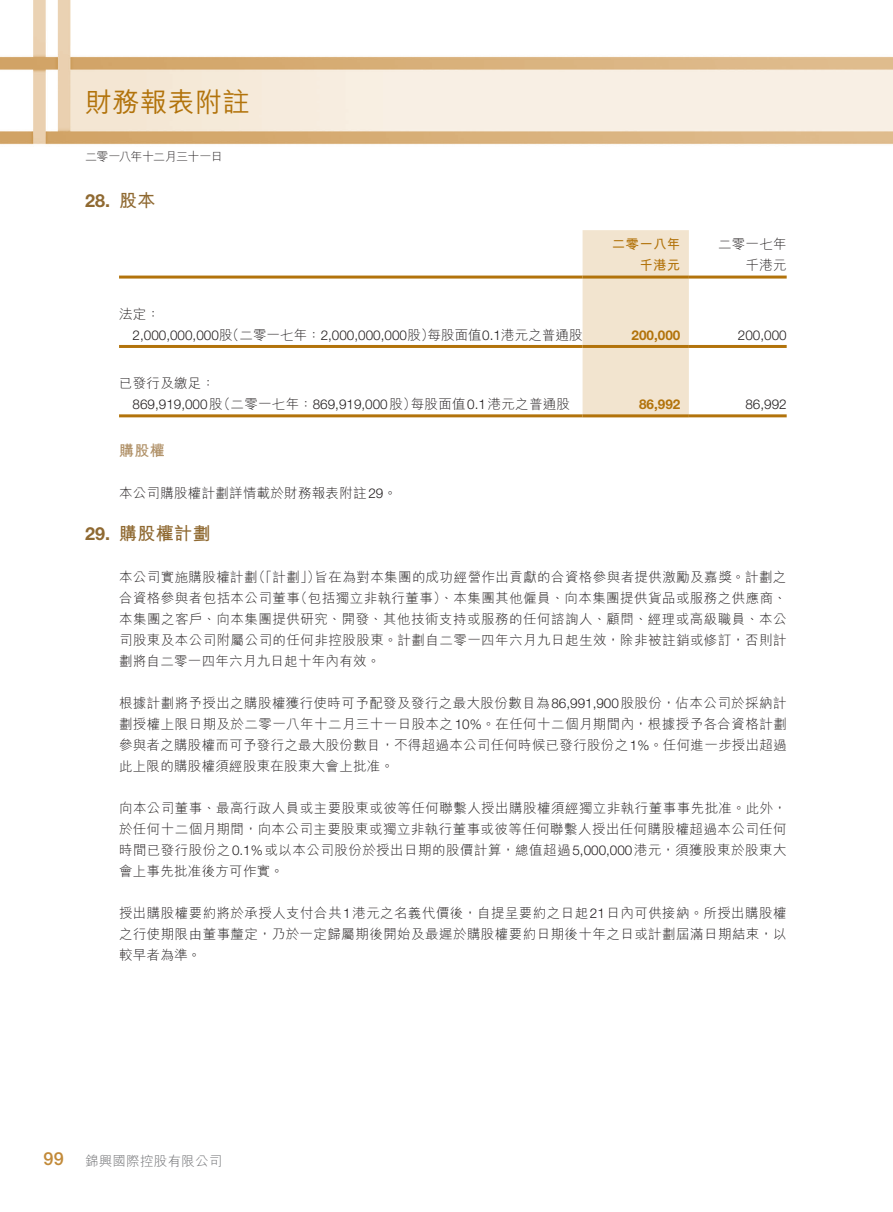
<style>
.page{position:relative;width:893px;height:1212px;background:#fff}
.page>*{position:absolute;margin:0;border:0;box-sizing:border-box;transform-origin:0 0}
.t1{font:500 27px "M Hei HK";letter-spacing:.02em;color:#b2730b}
._01_H1{font:700 18px "M Hei HK";letter-spacing:.02em;color:#8f6931}
._01_H1-2{font:700 18px "Helvetica Neue LT Std";color:#8f6931}
.t2{font:500 18px "Helvetica Neue LT Std";color:#c28a39}
._02_H2{font:700 15px "M Hei HK";color:#af8f65}
._00_txt{font:300 13.5px/21px "M Hei HK";letter-spacing:.035em;color:#231f20;text-align:justify}
._50_Table_txt{font:300 13.5px "Helvetica Neue LT Std";color:#231f20}
._50_Table_txt-2{font:300 13.5px "M Hei HK";letter-spacing:.02em;color:#231f20}
._50_Table_txt-3{font:700 13.5px "Helvetica Neue LT Std";color:#b2730b}
.t3{font:300 13.5px "M Hei HK";letter-spacing:.02em;color:#6c6d70}
._50_Table_txt-4{font:700 13.5px "M Hei HK";letter-spacing:.02em;color:#b2730b}
.t4{font:300 12px "M Hei HK";letter-spacing:-.05em;color:#231f20}
.s1{font-family:"M Hei HK"}
.s2{font-family:"Helvetica Neue LT Std"}
</style>
<div class="page">
<img style="left:0;top:0;width:893px;height:340px">
<div style="left:583px;top:230px;width:106px;height:184px;background:#f2e4cf"></div>
<hr style="left:119px;top:276px;width:464px;height:3px;background:#b2730b">
<hr style="left:583px;top:276px;width:106px;height:3px;background:#b2730b">
<hr style="left:689px;top:276px;width:98px;height:3px;background:#b2730b">
<hr style="left:119px;top:345px;width:464px;height:3px;background:#b2730b">
<hr style="left:583px;top:345px;width:106px;height:3px;background:#b2730b">
<hr style="left:689px;top:345px;width:98px;height:3px;background:#b2730b">
<hr style="left:119px;top:414px;width:464px;height:3px;background:#b2730b">
<hr style="left:583px;top:414px;width:106px;height:3px;background:#b2730b">
<hr style="left:689px;top:414px;width:98px;height:3px;background:#b2730b">
<h1 class="t1" style="left:85px;top:83px;width:166px">財務報表附註</h1>
<p class="t4" style="left:85px;top:150px;width:139px">二零一八年十二月三十一日</p>
<p class="_01_H1" style="left:119px;top:188px;width:38px">股本</p>
<p class="_01_H1-2" style="left:85px;top:190px;width:27px">28.</p>
<p class="_50_Table_txt-2" style="left:119px;top:307px;width:42px">法定：</p>
<p class="_01_H1-2" style="left:85px;top:522px;width:27px">29.</p>
<p class="_50_Table_txt" style="left:133px;top:327px;width:303px">2,000,000,000 <span class="s1">（股二零一七年：</span>2,000,000,000<span class="s1">股）</span></p>
<p class="_50_Table_txt-2" style="left:119px;top:376px;width:97px">已發行及繳足：</p>
<p class="_50_Table_txt-2" style="left:428px;top:328px;width:156px">每股面值<span class="s2">0.1</span>港元之普通股</p>
<p class="_50_Table_txt" style="left:133px;top:396px;width:285px">869,919,000 <span class="s1">（股二零一七年：</span>869,919,000<span class="s1">股）</span></p>
<p class="_02_H2" style="left:119px;top:439px;width:47px">購股權</p>
<p class="_00_txt" style="left:119px;top:482px;width:279px">本公司購股權計劃詳情載於財務報表附註<span class="s2">29</span>。</p>
<p class="_01_H1" style="left:119px;top:520px;width:93px">購股權計劃</p>
<p class="_50_Table_txt-2" style="left:411px;top:397px;width:161px">每股面值<span class="s2">0.1</span>港元之普通股</p>
<p class="_50_Table_txt-4" style="left:612px;top:235px;width:70px">二零一八年</p>
<p class="_50_Table_txt-4" style="left:639px;top:256px;width:43px">千港元</p>
<p class="_50_Table_txt-3" style="left:632px;top:327px;width:50px">200,000</p>
<p class="_50_Table_txt-3" style="left:639px;top:396px;width:43px">86,992</p>
<p class="_50_Table_txt-2" style="left:718px;top:238px;width:70px">二零一七年</p>
<p class="_50_Table_txt-2" style="left:746px;top:259px;width:43px">千港元</p>
<p class="_50_Table_txt" style="left:738px;top:327px;width:50px">200,000</p>
<p class="_50_Table_txt" style="left:745px;top:396px;width:43px">86,992</p>
<p class="_00_txt" style="left:315px;top:566px;width:473px">旨在為對本集團的成功經營作出貢獻的合資格參與者提供激勵及嘉獎。計劃之</p>
<p class="_00_txt" style="left:252px;top:566px;width:70px">（「計劃」）</p>
<p class="_00_txt" style="left:119px;top:566px;width:140px">本公司實施購股權計劃</p>
<p class="_00_txt" style="left:119px;top:587px;width:669px;text-align:left">合資格參與者包括本公司董事<br>本集團之客戶、向本集團提供研究、開發、其他技術支持或服務的任何諮詢人、顧問、經理或高級職員、本公司股東及本公司附屬公司的任何非控股股東。計劃自二零一四年六月九日起生效，除非被註銷或修訂，否則計劃將自二零一四年六月九日起十年內有效。</p>
<p class="_00_txt" style="left:119px;top:692px;width:669px">根據計劃將予授出之購股權獲行使時可予配發及發行之最大股份數目為<span class="s2">86,991,900</span>股股份，佔本公司於採納計劃授權上限日期及於二零一八年十二月三十一日股本之<span class="s2">10%</span>。在任何十二個月期間內，根據授予各合資格計劃參與者之購股權而可予發行之最大股份數目，不得超過本公司任何時候已發行股份之<span class="s2">1%</span>。任何進一步授出超過此上限的購股權須經股東在股東大會上批准。</p>
<p class="_00_txt" style="left:119px;top:797px;width:669px">向本公司董事、最高行政人員或主要股東或彼等任何聯繫人授出購股權須經獨立非執行董事事先批准。此外，於任何十二個月期間，向本公司主要股東或獨立非執行董事或彼等任何聯繫人授出任何購股權超過本公司任何時間已發行股份之<span class="s2">0.1%</span>或以本公司股份於授出日期的股價計算，總值超過<span class="s2">5,000,000</span>港元，須獲股東於股東大會上事先批准後方可作實。</p>
<p class="_00_txt" style="left:119px;top:902px;width:669px">授出購股權要約將於承授人支付合共<span class="s2">1</span>港元之名義代價後，自提呈要約之日起<span class="s2">21</span>日內可供接納。所授出購股權之行使期限由董事釐定，乃於一定歸屬期後開始及最遲於購股權要約日期後十年之日或計劃屆滿日期結束，以較早者為準。</p>
<p class="_00_txt" style="left:294px;top:587px;width:494px">（包括獨立非執行董事）、本集團其他僱員、向本集團提供貨品或服務之供應商、</p>
<h2 class="t2" style="left:44px;top:1148px;width:22px">99</h2>
<p class="t3" style="left:85px;top:1154px;width:139px">錦興國際控股有限公司</p>
</div>
